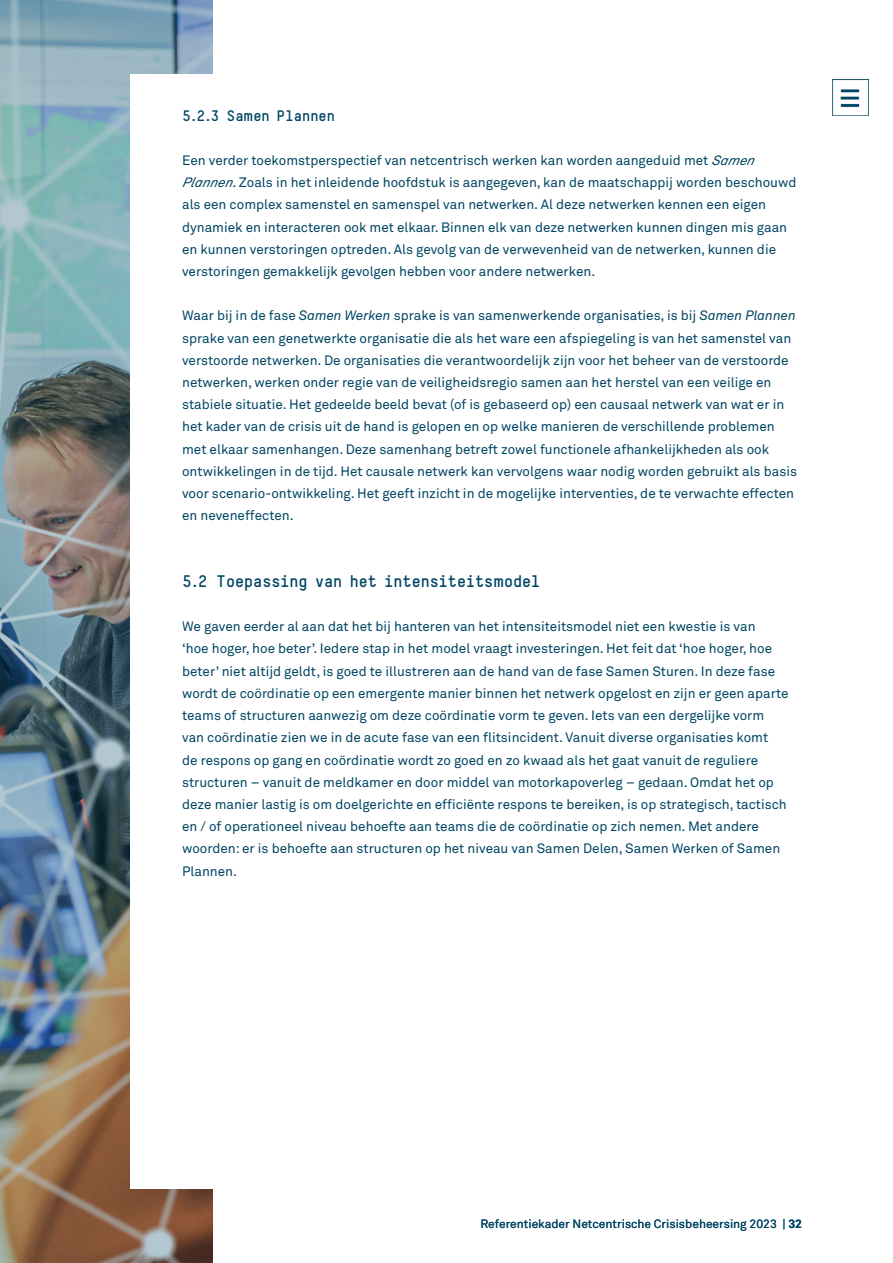
<style>
.page{position:relative;width:893px;height:1263px;background:#fff}
.page>*{position:absolute;margin:0;border:0;box-sizing:border-box;transform-origin:0 0}
.H3_-_Paragraafkop_NR{font:700 16.5px "TSTARTW";color:#004563}
.H3_-_Paragraafkop_NR_Level_3{font:700 15px "TSTARTW";color:#004563}
.P-Broodtekst{font:13.5px/22.2px "Akkurat Std";color:#004563}
.t1{font:12px "Akkurat Std";color:#004563}
.s1{font-style:italic}
.s2{font-weight:700}
</style>
<div class="page">
<img style="left:0;top:0;width:213px;height:1263px">
<div style="left:130px;top:74px;width:93px;height:1114px;background:#fff"></div>
<img style="left:832px;top:80px;width:36px;height:36px">
<h3 class="H3_-_Paragraafkop_NR_Level_3" style="left:182px;top:106px;width:154px">5.2.3 Samen Plannen</h3>
<p class="P-Broodtekst" style="left:182px;top:149px;width:616px">Een verder toekomstperspectief van netcentrisch werken kan worden aangeduid met <span class="s1">Samen Plannen</span>. Zoals in het inleidende hoofdstuk is aangegeven, kan de maatschappij worden beschouwd als een complex samenstel en samenspel van netwerken. Al deze netwerken kennen een eigen dynamiek en interacteren ook met elkaar. Binnen elk van deze netwerken kunnen dingen mis gaan en kunnen verstoringen optreden. Als gevolg van de verwevenheid van de netwerken, kunnen die verstoringen gemakkelijk gevolgen hebben voor andere netwerken.</p>
<p class="P-Broodtekst" style="left:182px;top:305px;width:616px">Waar bij in de fase <span class="s1">Samen Werken</span> sprake is van samenwerkende organisaties, is bij <span class="s1">Samen Plannen </span>sprake van een genetwerkte organisatie die als het ware een afspiegeling is van het samenstel van verstoorde netwerken. De organisaties die verantwoordelijk zijn voor het beheer van de verstoorde netwerken, werken onder regie van de veiligheidsregio samen aan het herstel van een veilige en stabiele situatie. Het gedeelde beeld bevat (of is gebaseerd op) een causaal netwerk van wat er in het kader van de crisis uit de hand is gelopen en op welke manieren de verschillende problemen met elkaar samenhangen. Deze samenhang betreft zowel functionele afhankelijkheden als ook ontwikkelingen in de tijd. Het causale netwerk kan vervolgens waar nodig worden gebruikt als basis voor scenario-ontwikkeling. Het geeft inzicht in de mogelijke interventies, de te verwachte effecten en neveneffecten.</p>
<h3 class="H3_-_Paragraafkop_NR" style="left:182px;top:571px;width:360px">5.2 Toepassing van het intensiteitsmodel</h3>
<p class="P-Broodtekst" style="left:182px;top:615px;width:608px">We gaven eerder al aan dat het bij hanteren van het intensiteitsmodel niet een kwestie is van<br>‘hoe hoger, hoe beter’. Iedere stap in het model vraagt investeringen. Het feit dat ‘hoe hoger, hoe beter’ niet altijd geldt, is goed te illustreren aan de hand van de fase Samen Sturen. In deze fase wordt de coördinatie op een emergente manier binnen het netwerk opgelost en zijn er geen aparte teams of structuren aanwezig om deze coördinatie vorm te geven. Iets van een dergelijke vorm van coördinatie zien we in de acute fase van een flitsincident. Vanuit diverse organisaties komt<br>de respons op gang en coördinatie wordt zo goed en zo kwaad als het gaat vanuit de reguliere structuren – vanuit de meldkamer en door middel van motorkapoverleg – gedaan. Omdat het op deze manier lastig is om doelgerichte en efficiënte respons te bereiken, is op strategisch, tactisch en / of operationeel niveau behoefte aan teams die de coördinatie op zich nemen. Met andere woorden: er is behoefte aan structuren op het niveau van Samen Delen, Samen Werken of Samen Plannen.</p>
<p class="t1" style="left:480px;top:1217px;width:323px">Referentiekader Netcentrische Crisisbeheersing 2023 | <span class="s2">32</span></p>
</div>
